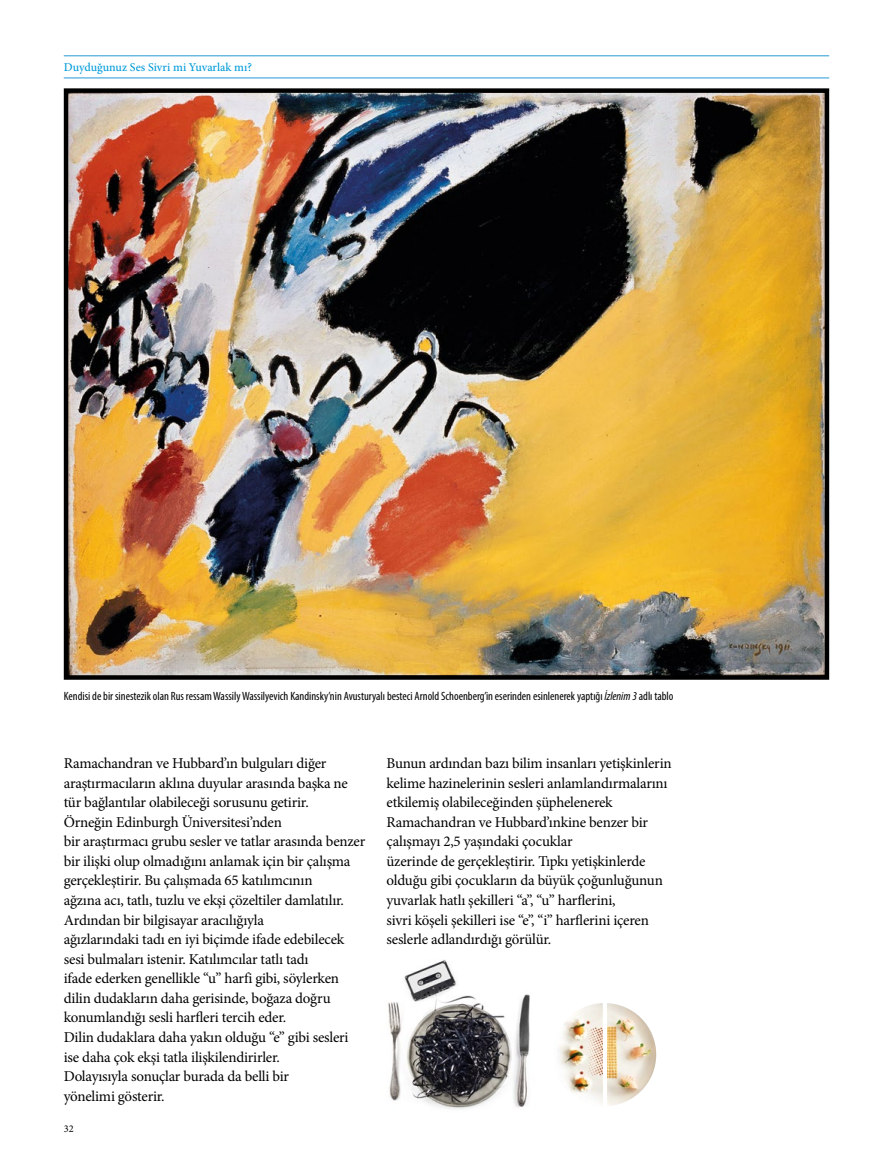
<style>
.page{position:relative;width:893px;height:1170px;background:#fff}
.page>*{position:absolute;margin:0;border:0;box-sizing:border-box;transform-origin:0 0}
.t1{font:15px/19.5px "Minion Pro";letter-spacing:-.015em;color:#000}
.t2{font:condensed 12px "Myriad Pro";color:#000}
.t3{font:500 12px "Minion Pro";color:#009bd9}
.t4{font:10.35px "Minion Pro";color:#000}
.s1{font-style:italic}
</style>
<div class="page">
<hr style="left:64px;top:78px;width:765px;height:1px;background:#2699d6">
<hr style="left:64px;top:56px;width:765px;height:1px;background:#2699d6">
<img style="left:69px;top:93px;width:755px;height:581px">
<div style="left:64px;top:88px;width:765px;height:591px;border:4px solid #000"></div>
<img style="left:388px;top:959px;width:142px;height:150px">
<img style="left:553px;top:1002px;width:103px;height:104px;border-radius:52px">
<hr style="left:603px;top:1002px;width:4px;height:104px;background:#fff">
<p class="t3" style="left:64px;top:59px;width:190px">Duyduğunuz Ses Sivri mi Yuvarlak mı?</p>
<p class="t2" style="left:64px;top:688px;width:611px">Kendisi de bir sinestezik olan Rus ressam Wassily Wassilyevich Kandinsky’nin Avusturyalı besteci Arnold Schoenberg’in eserinden esinlenerek yaptığı <span class="s1">İzlenim 3</span> adlı tablo</p>
<p class="t1" style="left:64px;top:753px;width:303px">Ramachandran ve Hubbard’ın bulguları diğer araştırmacıların aklına duyular arasında başka ne tür bağlantılar olabileceği sorusunu getirir.<br>Örneğin Edinburgh Üniversitesi’nden<br>bir araştırmacı grubu sesler ve tatlar arasında benzer bir ilişki olup olmadığını anlamak için bir çalışma gerçekleştirir. Bu çalışmada 65 katılımcının<br>ağzına acı, tatlı, tuzlu ve ekşi çözeltiler damlatılır.<br>Ardından bir bilgisayar aracılığıyla<br>ağızlarındaki tadı en iyi biçimde ifade edebilecek sesi bulmaları istenir. Katılımcılar tatlı tadı<br>ifade ederken genellikle “u” harfi gibi, söylerken dilin dudakların daha gerisinde, boğaza doğru konumlandığı sesli harfleri tercih eder.<br>Dilin dudaklara daha yakın olduğu “e” gibi sesleri ise daha çok ekşi tatla ilişkilendirirler.<br>Dolayısıyla sonuçlar burada da belli bir<br>yönelimi gösterir.</p>
<p class="t1" style="left:387px;top:753px;width:287px">Bunun ardından bazı bilim insanları yetişkinlerin kelime hazinelerinin sesleri anlamlandırmalarını etkilemiş olabileceğinden şüphelenerek Ramachandran ve Hubbard’ınkine benzer bir çalışmayı 2,5 yaşındaki çocuklar<br>üzerinde de gerçekleştirir. Tıpkı yetişkinlerde olduğu gibi çocukların da büyük çoğunluğunun yuvarlak hatlı şekilleri “a”, “u” harflerini,<br>sivri köşeli şekilleri ise “e”, “i” harflerini içeren seslerle adlandırdığı görülür.</p>
<p class="t4" style="left:64px;top:1121px;width:11px">32</p>
</div>
